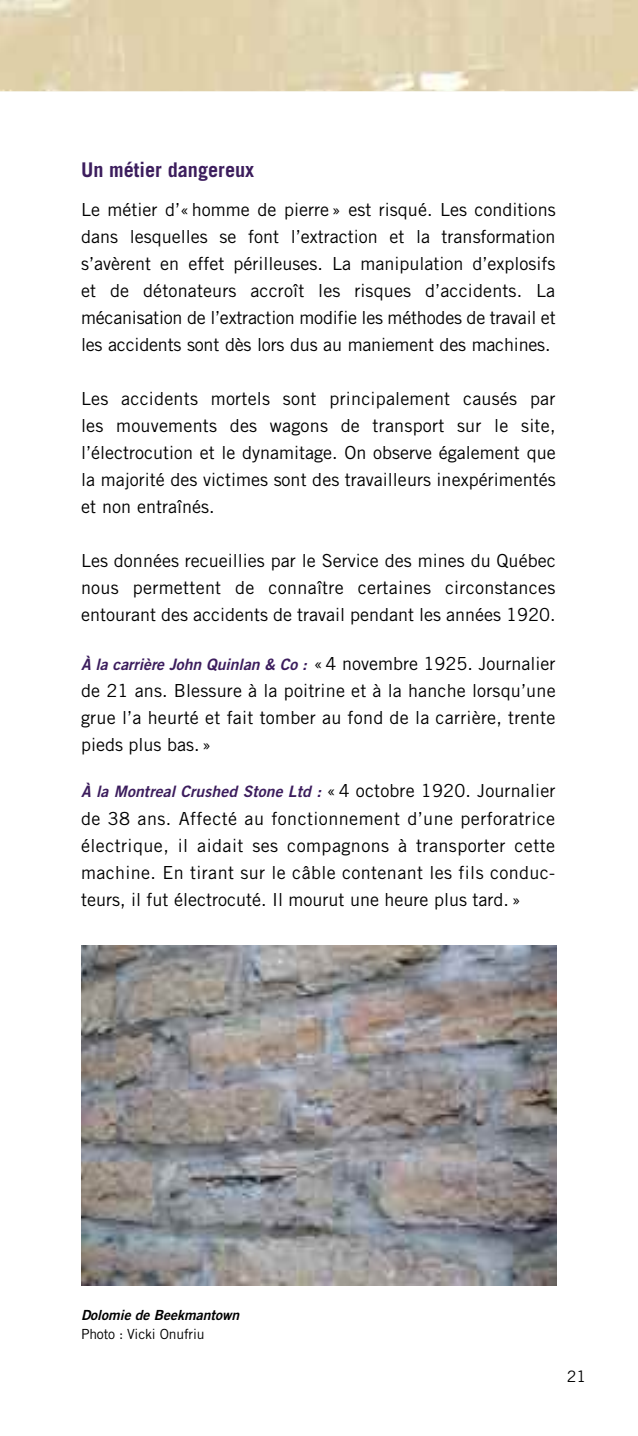
<style>
.page{position:relative;width:638px;height:1436px;background:#fff}
.page>*{position:absolute;margin:0;border:0;box-sizing:border-box;transform-origin:0 0}
.t1{font:700 20.25px "Trade Gothic";color:#3c1d5d}
.t2{font:18px/27px "Trade Gothic";color:#000;text-align:justify}
.t3{font:italic 15.75px "Trade Gothic Bold Two";letter-spacing:.01em;color:#3c1d5d}
.t4{font:15.75px "Trade Gothic";color:#000}
.t5{font:italic 13.95px "Trade Gothic Bold Two";color:#000}
.t6{font:13.95px "Trade Gothic";letter-spacing:-.01em;color:#000}
.s1{font-family:"Trade Gothic";font-style:normal;font-size:18px;color:#000}
</style>
<div class="page">
<img style="left:81px;top:945px;width:476px;height:340px">
<p class="t1" style="left:81px;top:162px;width:175px">Un métier dangereux</p>
<p class="t2" style="left:81px;top:198px;width:476px">Le métier d’« homme de pierre » est risqué. Les conditions dans lesquelles se font l’extraction et la transformation s’avèrent en effet périlleuses. La manipulation d’explosifs et de détonateurs accroît les risques d’accidents. La mécanisation de l’extraction modifie les méthodes de travail et les accidents sont dès lors dus au maniement des machines.</p>
<p class="t2" style="left:81px;top:387px;width:476px">Les accidents mortels sont principalement causés par les mouvements des wagons de transport sur le site, l’électrocution et le dynamitage. On observe également que la majorité des victimes sont des travailleurs inexpérimentés et non entraînés.</p>
<p class="t2" style="left:81px;top:549px;width:476px">Les données recueillies par le Service des mines du Québec nous permettent de connaître certaines circonstances entourant des accidents de travail pendant les années 1920.</p>
<p class="t3" style="left:81px;top:658px;width:476px">À la carrière John Quinlan &amp; Co : <span class="s1">« 4 novembre 1925. Journalier</span></p>
<p class="t2" style="left:81px;top:679px;width:476px">de 21 ans. Blessure à la poitrine et à la hanche lorsqu’une grue l’a heurté et fait tomber au fond de la carrière, trente pieds plus bas. »</p>
<p class="t3" style="left:81px;top:786px;width:476px">À la Montreal Crushed Stone Ltd : <span class="s1">« 4 octobre 1920. Journalier</span></p>
<p class="t2" style="left:81px;top:806px;width:476px">de 38 ans. Affecté au fonctionnement d’une perforatrice électrique, il aidait ses compagnons à transporter cette machine. En tirant sur le câble contenant les fils conduc&shy;teurs, il fut électrocuté. Il mourut une heure plus tard. »</p>
<p class="t5" style="left:81px;top:1309px;width:160px">Dolomie de Beekmantown</p>
<p class="t6" style="left:81px;top:1328px;width:125px">Photo : Vicki Onufriu</p>
<p class="t4" style="left:567px;top:1370px;width:21px">21</p>
</div>
